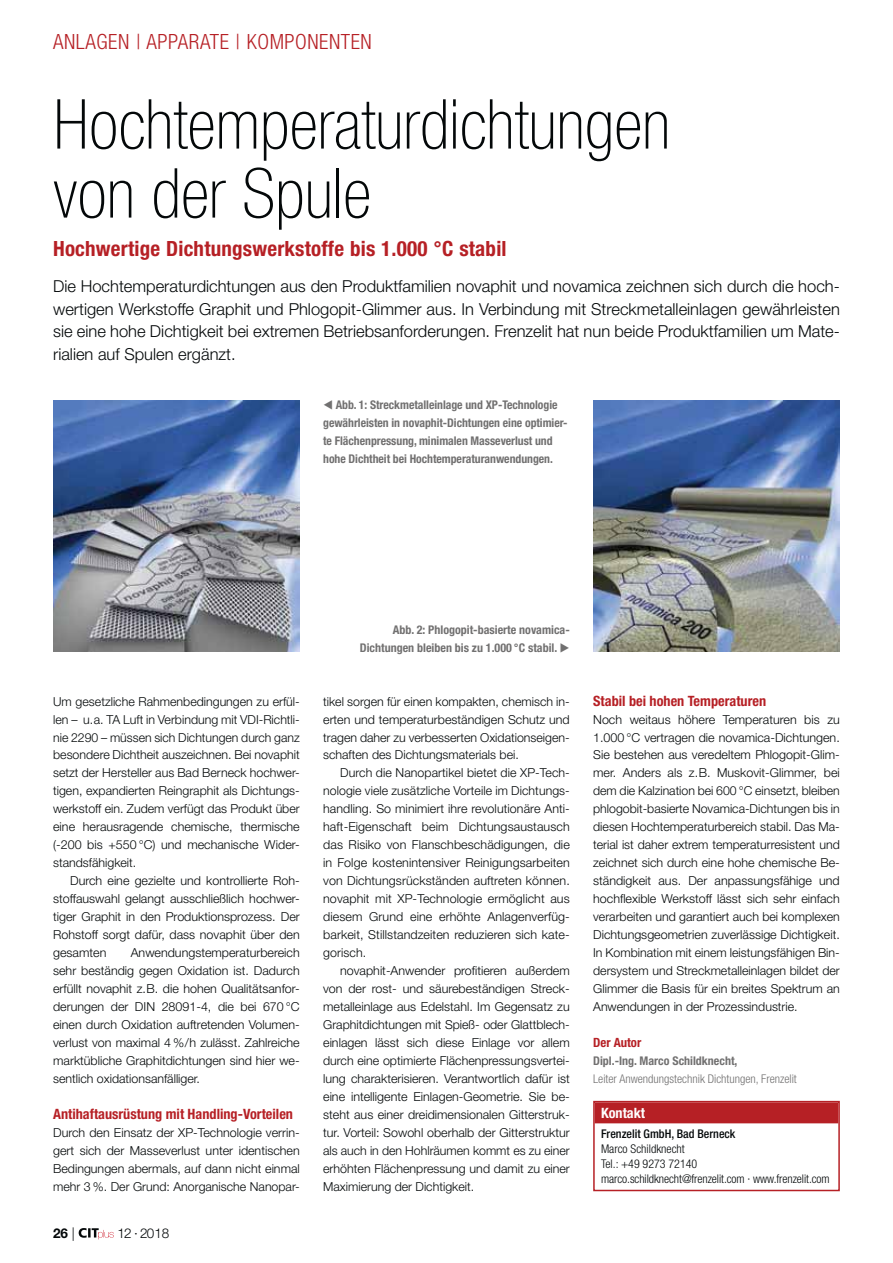
<style>
.page{position:relative;width:893px;height:1263px;background:#fff}
.page>*{position:absolute;margin:0;border:0;box-sizing:border-box;transform-origin:0 0}
.t1{font:100 condensed 69px/69px "Helvetica Neue LT Std";color:#040809}
.t2{font:700 condensed 21px "Helvetica Neue LT Std";letter-spacing:.01em;color:#b62025}
.t3{font:300 condensed 21px "Helvetica Neue LT Std";letter-spacing:.025em;color:#b62025}
.t4{font:300 16.5px/22.5px "Helvetica Neue LT Std";color:#040809;text-align:justify}
.t5{font:700 condensed 14.25px "Helvetica Neue LT Std";color:#b62025}
.t6{font:700 condensed 14.25px "Helvetica Neue LT Std";color:#fff}
.t7{font:300 13.5px "Helvetica Neue LT Std";letter-spacing:-.03em;color:#040809}
.t8{font:700 13.5px "Helvetica Neue LT Std";color:#040809}
.t9{font:700 condensed 12.75px "Helvetica Neue LT Std";color:#b62025}
.t10{font:300 12.3px/18px "Helvetica Neue LT Std";color:#040809;text-align:justify}
.t11{font:700 condensed 12px/17.9px "Helvetica Neue LT Std";letter-spacing:-.005em;color:#717070}
.t12{font:300 condensed 12px/15px "Helvetica Neue LT Std";letter-spacing:-.005em;color:#040809}
.t13{font:300 condensed 12px "Helvetica Neue LT Std";color:#717070}
.t14{font:500 condensed 12px "Helvetica Neue LT Std";color:#040809}
.s1{font-family:"European Pi Three";font-weight:400;font-stretch:normal}
.s2{font-weight:300}
</style>
<div class="page">
<div style="left:595px;top:1102px;width:243px;height:21px;background:#b62025"></div>
<div style="left:593px;top:1101px;width:247px;height:90px;border:2px solid #b62025"></div>
<img style="left:53px;top:400px;width:247px;height:252px">
<img style="left:593px;top:400px;width:247px;height:252px">
<svg style="left:79px;top:1228px;width:35px;height:11px"></svg>
<h2 class="t3" style="left:53px;top:34px;width:320px">ANLAGEN | APPARATE | KOMPONENTEN</h2>
<h1 class="t1" style="left:53px;top:98px;width:619px">Hochtemperaturdichtungen von der Spule</h1>
<h2 class="t2" style="left:53px;top:241px;width:455px">Hochwertige Dichtungswerkstoffe bis 1.000 °C stabil</h2>
<p class="t4" style="left:53px;top:277px;width:788px">Die Hochtemperaturdichtungen aus den Produktfamilien novaphit und novamica zeichnen sich durch die hoch&shy;wertigen Werkstoffe Graphit und Phlogopit-Glimmer aus. In Verbindung mit Streckmetalleinlagen gewährleisten sie eine hohe Dichtigkeit bei extremen Betriebsanforderungen. Frenzelit hat nun beide Produktfamilien um Mate&shy;rialien auf Spulen ergänzt.</p>
<p class="t11" style="left:323px;top:398px;width:246px"><span class="s1">-</span> Abb. 1: Streckmetalleinlage und XP-Technologie gewährleisten in novaphit-Dichtungen eine optimier&shy;te Flächenpressung, minimalen Masseverlust und hohe Dichtheit bei Hochtemperaturanwendungen.</p>
<p class="t10" style="left:53px;top:694px;width:248px">Um gesetzliche Rahmenbedingungen zu erfül&shy;len – u. a. TA Luft in Verbindung mit VDI-Richtli&shy;nie 2290 – müssen sich Dichtungen durch ganz besondere Dichtheit auszeichnen. Bei novaphit setzt der Hersteller aus Bad Berneck hochwer&shy;tigen, expandierten Reingraphit als Dichtungs&shy;werkstoff ein. Zudem verfügt das Produkt über eine herausragende chemische, thermische (-200 bis +550 °C) und mechanische Wider&shy;standsfähigkeit.</p>
<p class="t10" style="left:53px;top:873px;width:248px;text-indent:17px">Durch eine gezielte und kontrollierte Roh&shy;stoffauswahl gelangt ausschließlich hochwer&shy;tiger Graphit in den Produktionsprozess. Der Rohstoff sorgt dafür, dass novaphit über den gesamten</p>
<p class="t10" style="left:53px;top:945px;width:248px;text-indent:78px">Anwendungstemperaturbereich sehr beständig gegen Oxidation ist. Dadurch erfüllt novaphit z. B. die hohen Qualitätsanfor&shy;derungen der DIN 28091-4, die bei 670 °C einen durch Oxidation auftretenden Volumen&shy;verlust von maximal 4 % / h zulässt. Zahlreiche marktübliche Graphitdichtungen sind hier we&shy;sentlich oxidationsanfälliger.</p>
<p class="t5" style="left:53px;top:1109px;width:241px">Antihaftausrüstung mit Handling-Vorteilen</p>
<p class="t10" style="left:53px;top:1125px;width:248px">Durch den Einsatz der XP-Technologie verrin&shy;gert sich der Masseverlust unter identischen Bedingungen abermals, auf dann nicht einmal mehr 3 %. Der Grund: Anorganische Nanopar-</p>
<p class="t8" style="left:53px;top:1225px;width:23px">26 <span class="s2">|</span></p>
<p class="t7" style="left:118px;top:1228px;width:53px">12 · 2018</p>
<p class="t11" style="left:360px;top:622px;width:211px;text-indent:33px">Abb. 2: Phlogopit-basierte novamica-<br>Dichtungen bleiben bis zu 1.000 °C stabil.</p>
<p class="t10" style="left:323px;top:694px;width:248px">tikel sorgen für einen kompakten, chemisch in&shy;erten und temperaturbeständigen Schutz und tragen daher zu verbesserten Oxidationseigen&shy;schaften des Dichtungsmaterials bei.</p>
<p class="t10" style="left:323px;top:765px;width:248px;text-indent:17px">Durch die Nanopartikel bietet die XP-Tech&shy;nologie viele zusätzliche Vorteile im Dichtungs&shy;handling. So minimiert ihre revolutionäre Anti&shy;haft-Eigenschaft beim Dichtungsaustausch das Risiko von Flanschbeschädigungen, die in Folge kostenintensiver Reinigungsarbeiten von Dichtungsrückständen auftreten können. novaphit mit XP-Technologie ermöglicht aus diesem Grund eine erhöhte Anlagenverfüg&shy;barkeit, Stillstandzeiten reduzieren sich kate&shy;gorisch.</p>
<p class="t10" style="left:323px;top:963px;width:248px;text-indent:17px">novaphit-Anwender profitieren außerdem von der rost- und säurebeständigen Streck&shy;metalleinlage aus Edelstahl. Im Gegensatz zu Graphitdichtungen mit Spieß- oder Glattblech&shy;einlagen lässt sich diese Einlage vor allem durch eine optimierte Flächenpressungsvertei&shy;lung charakterisieren. Verantwortlich dafür ist eine intelligente Einlagen-Geometrie. Sie be&shy;steht aus einer dreidimensionalen Gitterstruk&shy;tur. Vorteil: Sowohl oberhalb der Gitterstruktur als auch in den Hohlräumen kommt es zu einer erhöhten Flächenpressung und damit zu einer Maximierung der Dichtigkeit.</p>
<p class="t5" style="left:593px;top:695px;width:174px">Stabil bei hohen Temperaturen</p>
<p class="t10" style="left:593px;top:712px;width:248px">Noch weitaus höhere Temperaturen bis zu 1.000 °C vertragen die novamica-Dichtungen.<br>Sie bestehen aus veredeltem Phlogopit-Glim&shy;mer. Anders als z. B. Muskovit-Glimmer, bei dem die Kalzination bei 600 °C einsetzt, bleiben phlogobit-basierte Novamica-Dichtungen bis in diesen Hochtemperaturbereich stabil. Das Ma&shy;terial ist daher extrem temperaturresistent und zeichnet sich durch eine hohe chemische Be&shy;ständigkeit aus. Der anpassungsfähige und hochflexible Werkstoff lässt sich sehr einfach verarbeiten und garantiert auch bei komplexen Dichtungsgeometrien zuverlässige Dichtigkeit.<br>In Kombination mit einem leistungsfähigen Bin&shy;dersystem und Streckmetalleinlagen bildet der Glimmer die Basis für ein breites Spektrum an Anwendungen in der Prozessindustrie.</p>
<p class="t9" style="left:593px;top:1038px;width:50px">Der Autor</p>
<p class="t11" style="left:593px;top:1053px;width:146px">Dipl.-Ing. Marco Schildknecht,</p>
<p class="t13" style="left:593px;top:1074px;width:205px">Leiter Anwendungstechnik Dichtungen, Frenzelit</p>
<p class="t6" style="left:601px;top:1108px;width:46px">Kontakt</p>
<p class="t14" style="left:601px;top:1130px;width:136px">Frenzelit GmbH, Bad Berneck</p>
<p class="t12" style="left:601px;top:1143px;width:230px">Marco Schildknecht<br>Tel.: +49 9273 72140 marco.schildknecht@frenzelit.com · www.frenzelit.com</p>
</div>
